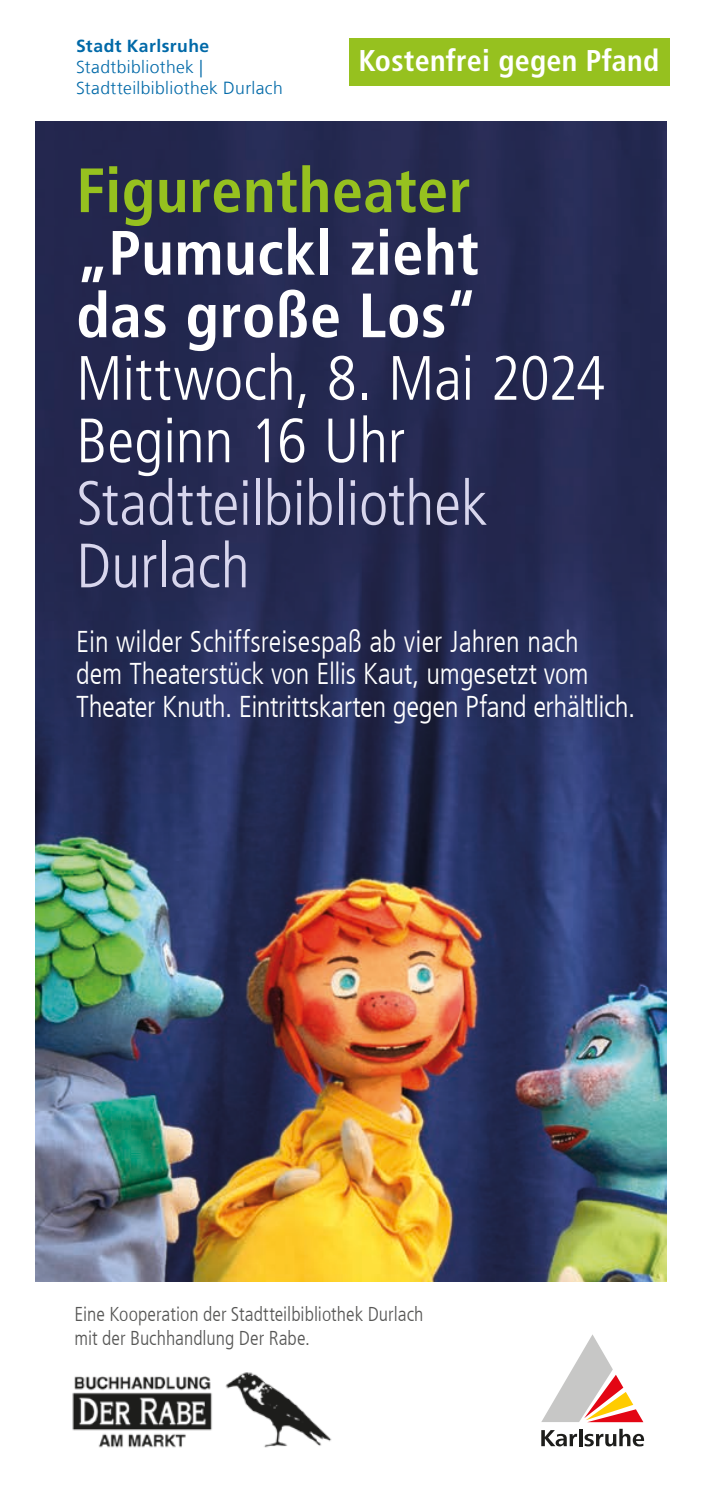
<style>
.page{position:relative;width:702px;height:1489px;background:#fff}
.page>*{position:absolute;margin:0;border:0;box-sizing:border-box;transform-origin:0 0}
.t1{font:300 condensed 62.5px/62.5px "Frutiger For Karlsruhe";letter-spacing:-.005em;color:#fff}
.t2{font:300 condensed 62.5px/62.5px "Frutiger For Karlsruhe";color:#d8d6ed}
.t3{font:700 condensed 62.5px/62.5px "Frutiger For Karlsruhe";letter-spacing:.01em;color:#fff}
.t4{font:700 condensed 62.5px "Frutiger For Karlsruhe";letter-spacing:.005em;color:#96c11f}
.t5{font:300 condensed 30px/32.5px "Frutiger For Karlsruhe";letter-spacing:-.005em;color:#fff}
.t6{font:700 condensed 30px "Frutiger For Karlsruhe";letter-spacing:.01em;color:#fff}
.t7{font:300 condensed 20px/24px "Frutiger For Karlsruhe";color:#575756}
.t8{font:300 17.5px/21px "Frutiger For Karlsruhe";letter-spacing:.02em;color:#0069a8}
.t9{font:700 17.5px "Frutiger For Karlsruhe";letter-spacing:.025em;color:#0069a8}
</style>
<div class="page">
<svg style="left:541px;top:1430px;width:36px;height:16px"></svg>
<hr style="left:579px;top:1428px;width:3px;height:17px;background:#1d1d1b">
<svg style="left:584px;top:1428px;width:60px;height:18px"></svg>
<svg style="left:542px;top:1334px;width:101px;height:87px"></svg>
<img style="left:35px;top:122px;width:631px;height:1159px">
<div style="left:349px;top:38px;width:320px;height:47px;background:#96c11f"></div>
<img style="left:72px;top:1372px;width:260px;height:76px">
<p class="t9" style="left:76px;top:35px;width:135px">Stadt Karlsruhe</p>
<p class="t8" style="left:76px;top:56px;width:208px">Stadtbibliothek |<br>Stadtteilbibliothek Durlach</p>
<p class="t6" style="left:358px;top:42px;width:302px">Kostenfrei gegen Pfand</p>
<h1 class="t4" style="left:76px;top:153px;width:396px">Figurentheater</h1>
<h1 class="t3" style="left:76px;top:222px;width:404px">„Pumuckl zieht das große Los“</h1>
<h1 class="t1" style="left:76px;top:347px;width:531px">Mittwoch, 8. Mai 2024<br>Beginn 16 Uhr</h1>
<h1 class="t2" style="left:76px;top:472px;width:412px">Stadtteilbibliothek<br>Durlach</h1>
<p class="t5" style="left:76px;top:625px;width:560px">Ein wilder Schiffsreisespaß ab vier Jahren nach<br>dem Theaterstück von Ellis Kaut, umgesetzt vom<br>Theater Knuth. Eintrittskarten gegen Pfand erhältlich.</p>
<p class="t7" style="left:74px;top:1302px;width:350px">Eine Kooperation der Stadtteilbibliothek Durlach mit der Buchhandlung Der Rabe.</p>
</div>
